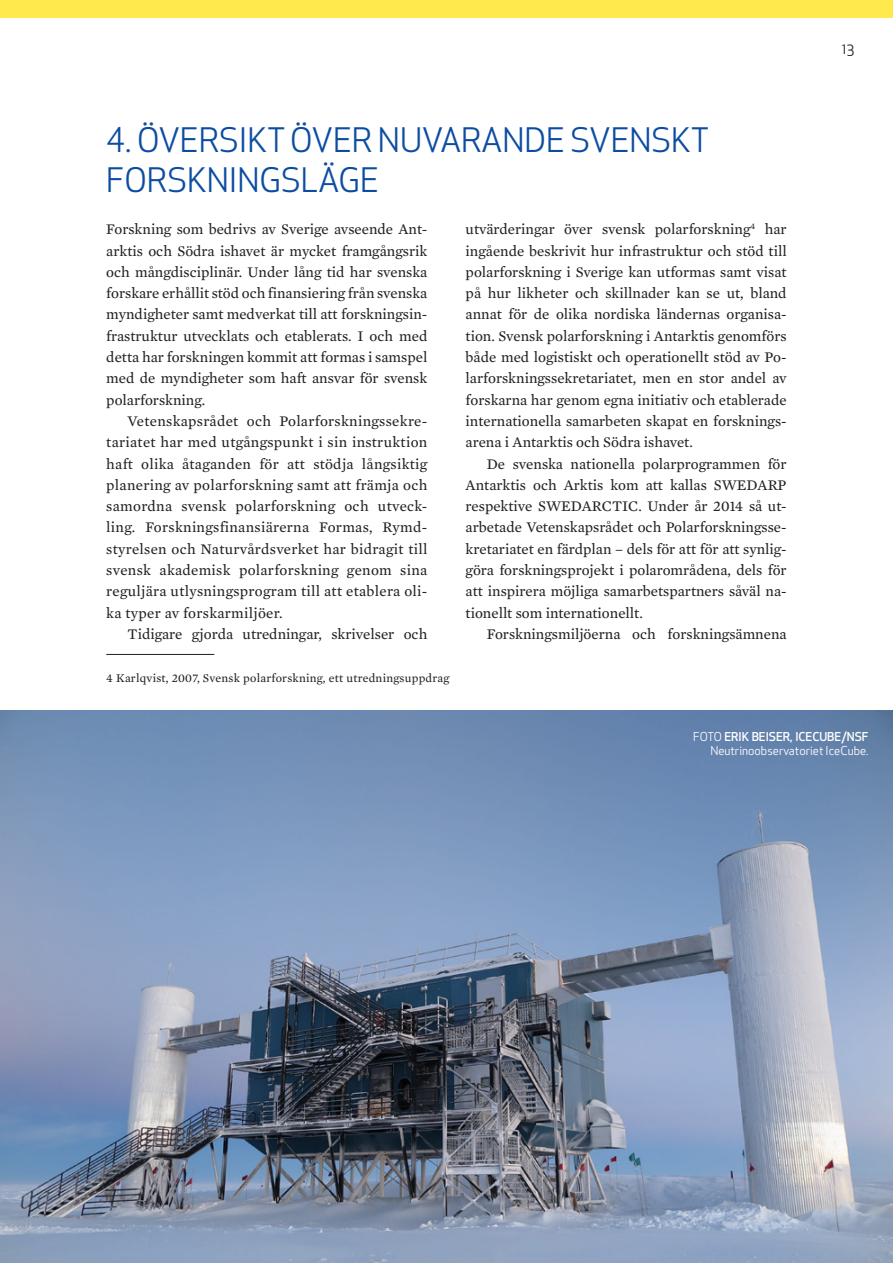
<style>
.page{position:relative;width:893px;height:1263px;background:#fff}
.page>*{position:absolute;margin:0;border:0;box-sizing:border-box;transform-origin:0 0}
.t1{font:33px/39.6px "Apex New";color:#0d4da1}
.Nytt_stycke{font:15px/21.3px "Mercury Text G2";color:#231f20;text-align:justify}
.Brödtext{font:15px/21.3px "Mercury Text G2";color:#231f20;text-align:justify}
.t2{font:15px "Apex New";color:#231f20}
.Fotnot{font:12px "Mercury Text G2";letter-spacing:.02em;color:#231f20}
.Bildtext{font:12px/14.4px "Apex New";color:#fff;text-align:right}
.s1{font-weight:500}
</style>
<div class="page">
<div style="left:0;top:0;width:893px;height:17px;background:#ffe94d"></div>
<img style="left:0;top:710px;width:893px;height:553px">
<hr style="left:106px;top:654px;width:108px;height:1px;background:#231f20">
<h1 class="t1" style="left:106px;top:121px;width:605px">4. ÖVERSIKT ÖVER NUVARANDE SVENSKT<br>FORSKNINGSLÄGE</h1>
<p class="Brödtext" style="left:106px;top:218px;width:323px">Forskning som bedrivs av Sverige avseende Ant&shy;arktis och Södra ishavet är mycket framgångsrik och mångdisciplinär. Under lång tid har svenska forskare erhållit stöd och finansiering från svenska myndigheter samt medverkat till att forskningsin&shy;frastruktur utvecklats och etablerats. I och med detta har forskningen kommit att formas i samspel med de myndigheter som haft ansvar för svensk polarforskning.</p>
<p class="Nytt_stycke" style="left:106px;top:410px;width:323px;text-indent:21px">Vetenskapsrådet och Polarforskningssekre&shy;tariatet har med utgångspunkt i sin instruktion haft olika åtaganden för att stödja långsiktig planering av polarforskning samt att främja och samordna svensk polarforskning och utveck&shy;ling. Forskningsfinansiärerna Formas, Rymd&shy;styrelsen och Naturvårdsverket har bidragit till svensk akademisk polarforskning genom sina reguljära utlysningsprogram till att etablera oli&shy;ka typer av forskarmiljöer.</p>
<p class="Nytt_stycke" style="left:128px;top:623px;width:301px">Tidigare gjorda utredningar, skrivelser och</p>
<p class="Fotnot" style="left:106px;top:669px;width:345px">4 Karlqvist, 2007, Svensk polarforskning, ett utredningsuppdrag</p>
<p class="Nytt_stycke" style="left:466px;top:218px;width:323px">utvärderingar över svensk polarforskning<sup>4</sup> har ingående beskrivit hur infrastruktur och stöd till polarforskning i Sverige kan utformas samt visat på hur likheter och skillnader kan se ut, bland annat för de olika nordiska ländernas organisa&shy;tion. Svensk polarforskning i Antarktis genomförs både med logistiskt och operationellt stöd av Po&shy;larforskningssekretariatet, men en stor andel av forskarna har genom egna initiativ och etablerade internationella samarbeten skapat en forsknings&shy;arena i Antarktis och Södra ishavet.</p>
<p class="Nytt_stycke" style="left:466px;top:452px;width:323px;text-indent:21px">De svenska nationella polarprogrammen för Antarktis och Arktis kom att kallas SWEDARP respektive SWEDARCTIC. Under år 2014 så ut&shy;arbetade Vetenskapsrådet och Polarforskningsse&shy;kretariatet en färdplan – dels för att för att synlig&shy;göra forskningsprojekt i polarområdena, dels för att inspirera möjliga samarbetspartners såväl na&shy;tionellt som internationellt.</p>
<p class="Nytt_stycke" style="left:487px;top:623px;width:301px">Forskningsmiljöerna och forskningsämnena</p>
<p class="t2" style="left:842px;top:39px;width:14px">13</p>
<p class="Bildtext" style="left:693px;top:729px;width:177px">FOTO <span class="s1">ERIK BEISER, ICECUBE/NSF<br></span>Neutrinoobservatoriet IceCube.</p>
</div>
